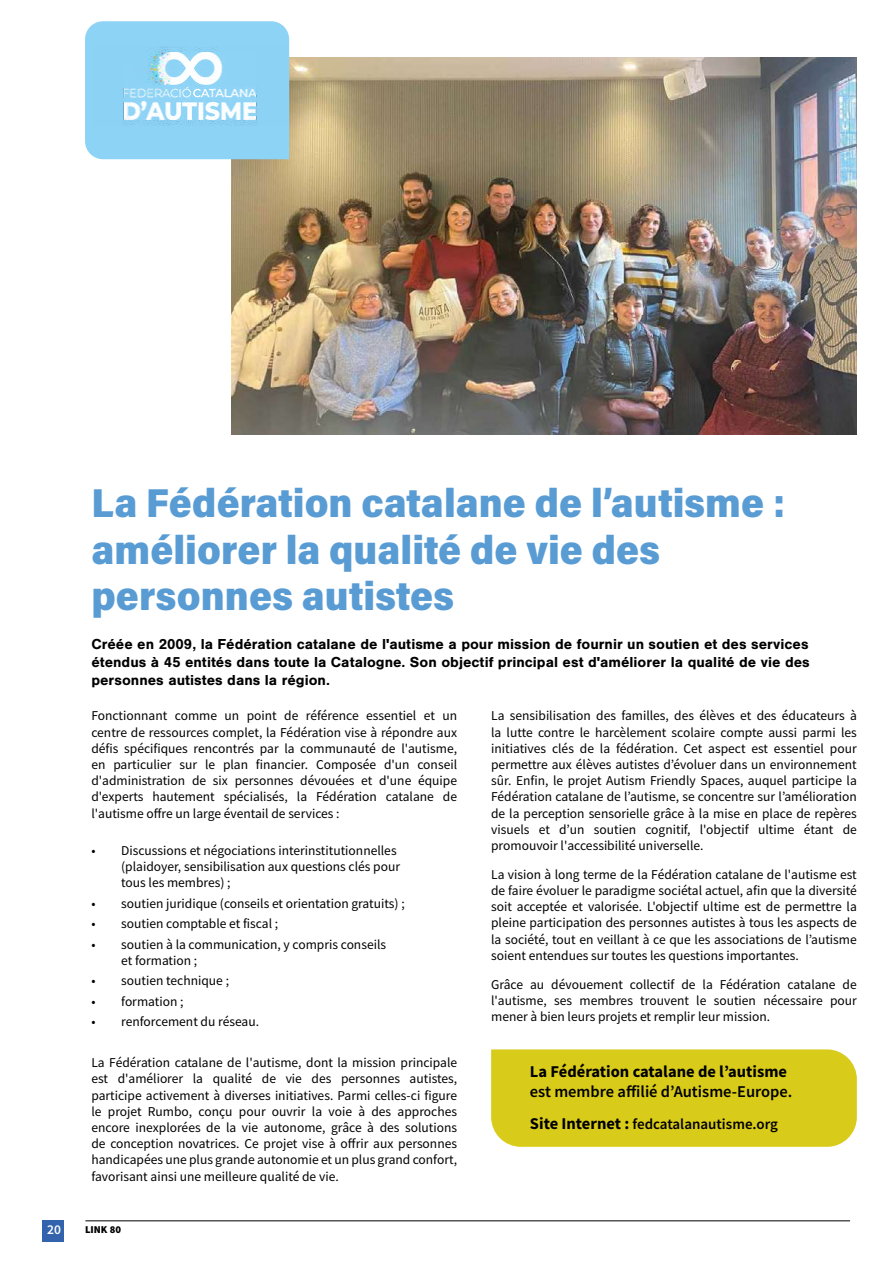
<style>
.page{position:relative;width:893px;height:1263px;background:#fff}
.page>*{position:absolute;margin:0;border:0;box-sizing:border-box;transform-origin:0 0}
.t1{font:40.5px/46.5px "Acumin Variable Concept";color:#599cd4}
.t2{font:600 16.5px "Source Sans Pro";color:#000}
.t3{font:700 16.5px "Source Sans Pro";color:#000}
.t4{font:700 15px/18px "Nimbus San";color:#000;text-align:justify}
.t5{font:600 15px "Source Sans Pro";color:#000}
.t6{font:13.5px/16.2px "Source Sans Pro";color:#000;text-align:justify}
.t7{font:600 13.5px "Source Sans Pro";color:#fff}
.t8{font:900 10.5px "Source Sans Pro";color:#000}
.s1{font-weight:700;font-size:16.5px}
</style>
<div class="page">
<div style="left:491px;top:1049px;width:366px;height:98px;background:#d9cb1a"></div>
<div style="left:42px;top:1220px;width:22px;height:22px;background:#3363ac"></div>
<hr style="left:85px;top:1220px;width:765px;height:1px;background:#000">
<img style="left:232px;top:57px;width:625px;height:378px">
<div style="left:85px;top:21px;width:204px;height:138px;background:#8dd3f6"></div>
<img style="left:92px;top:47px;width:195px;height:78px">
<h1 class="t1" style="left:91px;top:478px;width:695px">La Fédération catalane de l’autisme : améliorer la qualité de vie des personnes autistes</h1>
<p class="t4" style="left:91px;top:635px;width:720px">Créée en 2009, la Fédération catalane de l'autisme a pour mission de fournir un soutien et des services étendus à 45 entités dans toute la Catalogne. Son objectif principal est d'améliorer la qualité de vie des personnes autistes dans la région.</p>
<p class="t6" style="left:91px;top:708px;width:367px">Fonctionnant comme un point de référence essentiel et un centre de ressources complet, la Fédération vise à répondre aux défis spécifiques rencontrés par la communauté de l'autisme, en particulier sur le plan financier. Composée d'un conseil d'administration de six personnes dévouées et d'une équipe d'experts hautement spécialisés, la Fédération catalane de l'autisme offre un large éventail de services :</p>
<p class="t6" style="left:121px;top:842px;width:280px;text-align:left;text-indent:-30px">• Discussions et négociations interinstitutionnelles (plaidoyer, sensibilisation aux questions clés pour tous les membres) ;</p>
<p class="t6" style="left:91px;top:895px;width:315px">• soutien juridique (conseils et orientation gratuits) ;</p>
<p class="t6" style="left:91px;top:916px;width:188px">• soutien comptable et fiscal ;</p>
<p class="t6" style="left:121px;top:936px;width:266px;text-indent:-30px">• soutien à la communication, y compris conseils et formation ;</p>
<p class="t6" style="left:91px;top:973px;width:139px">• soutien technique ;</p>
<p class="t6" style="left:91px;top:993px;width:94px">• formation ;</p>
<p class="t6" style="left:91px;top:1014px;width:169px">• renforcement du réseau.</p>
<p class="t6" style="left:91px;top:1054px;width:367px">La Fédération catalane de l'autisme, dont la mission principale est d'améliorer la qualité de vie des personnes autistes, participe activement à diverses initiatives. Parmi celles-ci figure le projet Rumbo, conçu pour ouvrir la voie à des approches encore inexplorées de la vie autonome, grâce à des solutions de conception novatrices. Ce projet vise à offrir aux personnes handicapées une plus grande autonomie et un plus grand confort, favorisant ainsi une meilleure qualité de vie.</p>
<p class="t6" style="left:491px;top:708px;width:367px">La sensibilisation des familles, des élèves et des éducateurs à la lutte contre le harcèlement scolaire compte aussi parmi les initiatives clés de la fédération. Cet aspect est essentiel pour permettre aux élèves autistes d’évoluer dans un environnement sûr. Enfin, le projet Autism Friendly Spaces, auquel participe la Fédération catalane de l’autisme, se concentre sur l’amélioration de la perception sensorielle grâce à la mise en place de repères visuels et d’un soutien cognitif, l'objectif ultime étant de promouvoir l'accessibilité universelle.</p>
<p class="t6" style="left:491px;top:866px;width:367px">La vision à long terme de la Fédération catalane de l'autisme est de faire évoluer le paradigme sociétal actuel, afin que la diversité soit acceptée et valorisée. L'objectif ultime est de permettre la pleine participation des personnes autistes à tous les aspects de la société, tout en veillant à ce que les associations de l’autisme soient entendues sur toutes les questions importantes.</p>
<p class="t6" style="left:491px;top:976px;width:367px">Grâce au dévouement collectif de la Fédération catalane de l'autisme, ses membres trouvent le soutien nécessaire pour mener à bien leurs projets et remplir leur mission.</p>
<p class="t3" style="left:530px;top:1060px;width:259px">La Fédération catalane de l’autisme</p>
<p class="t2" style="left:530px;top:1080px;width:264px">est membre affilié d’Autisme-Europe.</p>
<p class="t5" style="left:530px;top:1114px;width:250px"><span class="s1">Site Internet :</span> fedcatalanautisme.org</p>
<p class="t7" style="left:47px;top:1221px;width:15px">20</p>
<p class="t8" style="left:85px;top:1222px;width:37px">LINK 80</p>
</div>
